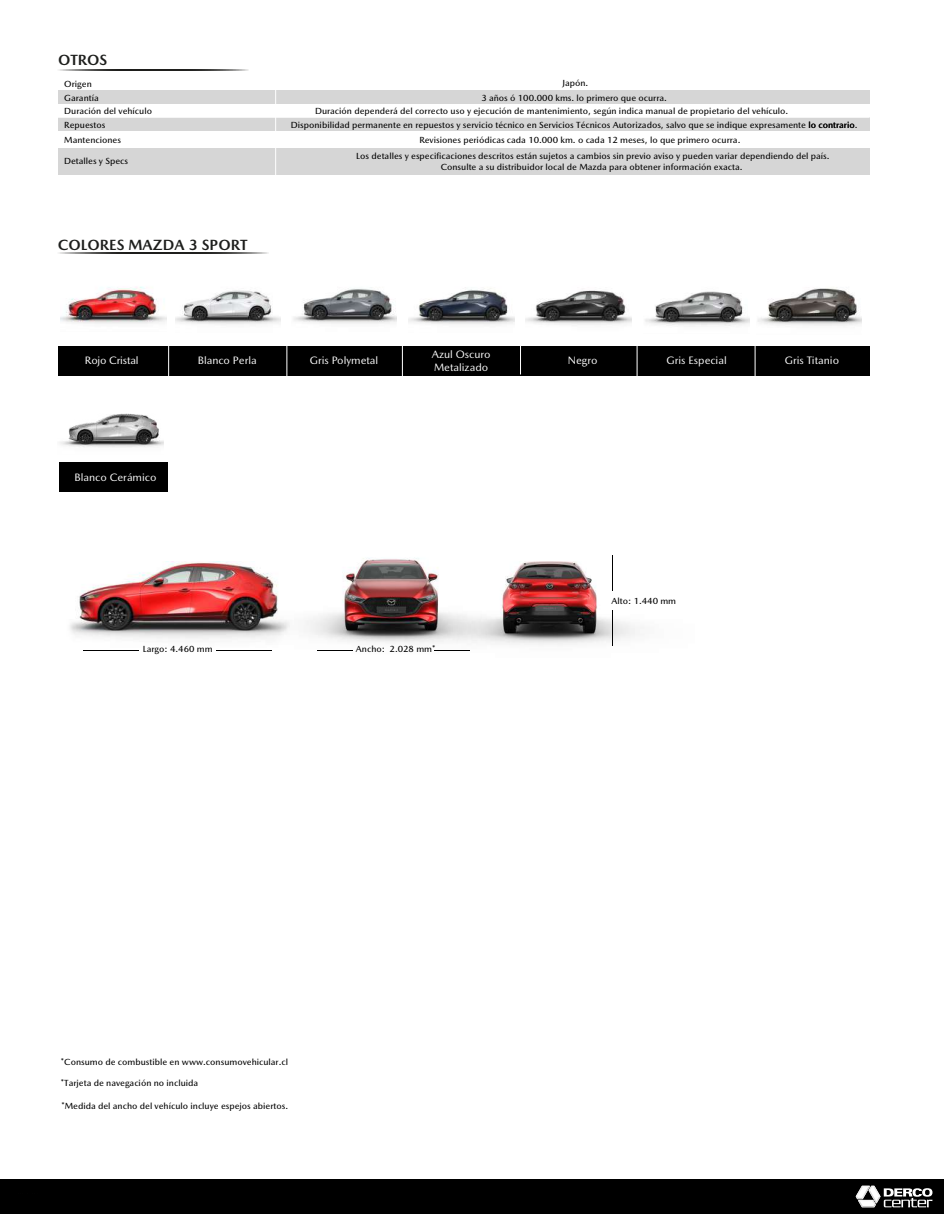
<style>
.page{position:relative;width:944px;height:1214px;background:#fff}
.page>*{position:absolute;margin:0;border:0;box-sizing:border-box;transform-origin:0 0}
.t1{font:700 15px "Mazda Type";color:#1d1e1c}
.t2{font:10.95px/13px "Mazda Type";color:#fff}
.t3{font:500 9px/13.5px "Mazda Type";color:#000}
</style>
<div class="page">
<svg style="left:59px;top:69px;width:189px;height:1px"></svg>
<div style="left:58px;top:90px;width:811px;height:14px;background:#d6d6d6"></div>
<div style="left:58px;top:117px;width:811px;height:14px;background:#d6d6d6"></div>
<div style="left:58px;top:149px;width:811px;height:26px;background:#d6d6d6"></div>
<hr style="left:58px;top:117px;width:811px;height:1px;background:#fff">
<hr style="left:275px;top:77px;width:1px;height:137px;background:#fff">
<svg style="left:59px;top:252px;width:209px;height:2px"></svg>
<div style="left:58px;top:346px;width:812px;height:29px;background:#000"></div>
<hr style="left:168px;top:338px;width:1px;height:45px;background:#fff">
<hr style="left:286px;top:214px;width:1px;height:172px;background:#fff">
<hr style="left:402px;top:232px;width:1px;height:150px;background:#fff">
<hr style="left:520px;top:235px;width:1px;height:139px;background:#fff">
<hr style="left:636px;top:273px;width:1px;height:246px;background:#fff">
<hr style="left:754px;top:226px;width:1px;height:238px;background:#fff">
<img style="left:645px;top:291px;width:104px;height:35px">
<img style="left:61px;top:286px;width:105px;height:38px">
<img style="left:175px;top:290px;width:106px;height:35px">
<img style="left:293px;top:288px;width:104px;height:36px">
<img style="left:526px;top:290px;width:105px;height:35px">
<img style="left:408px;top:287px;width:106px;height:38px">
<div style="left:59px;top:462px;width:109px;height:30px;background:#000"></div>
<div style="left:0;top:1179px;width:944px;height:35px;background:#000"></div>
<svg style="left:861px;top:1190px;width:72px;height:18px"></svg>
<svg style="left:855px;top:1185px;width:77px;height:22px"></svg>
<img style="left:758px;top:287px;width:104px;height:39px">
<img style="left:60px;top:413px;width:103px;height:35px">
<img style="left:70px;top:562px;width:176px;height:77px">
<img style="left:246px;top:558px;width:159px;height:85px">
<img style="left:405px;top:558px;width:230px;height:87px">
<hr style="left:216px;top:650px;width:56px;height:1px;background:#000">
<hr style="left:83px;top:650px;width:56px;height:1px;background:#000">
<hr style="left:434px;top:650px;width:36px;height:1px;background:#000">
<hr style="left:317px;top:650px;width:36px;height:1px;background:#000">
<hr style="left:612px;top:555px;width:1px;height:36px;background:#000">
<hr style="left:612px;top:610px;width:1px;height:36px;background:#000">
<h1 class="t1" style="left:58px;top:51px;width:51px">OTROS</h1>
<p class="t3" style="left:64px;top:77px;width:89px">Origen<br>Garantía<br>Duración del vehículo<br>Repuestos</p>
<p class="t3" style="left:64px;top:133px;width:58px">Mantenciones</p>
<p class="t3" style="left:64px;top:154px;width:65px">Detalles y Specs</p>
<h1 class="t1" style="left:58px;top:235px;width:191px">COLORES MAZDA 3 SPORT</h1>
<p class="t3" style="left:562px;top:76px;width:27px">Japón.</p>
<p class="t3" style="left:291px;top:104px;width:568px;text-indent:24px">Duración dependerá del correcto uso y ejecución de mantenimiento, según indica manual de propietario del vehículo.<br>Disponibilidad permanente en repuestos y servicio técnico en Servicios Técnicos Autorizados, salvo que se indique expresamente lo contrario.</p>
<p class="t3" style="left:356px;top:131px;width:475px;line-height:16.8px;text-indent:63px">Revisiones periódicas cada 10.000 km. o cada 12 meses, lo que primero ocurra.<br>Los detalles y especificaciones descritos están sujetos a cambios sin previo aviso y pueden variar dependiendo del país.</p>
<p class="t3" style="left:440px;top:160px;width:303px">Consulte a su distribuidor local de Mazda para obtener información exacta.</p>
<p class="t3" style="left:481px;top:91px;width:187px">3 años ó 100.000 kms. lo primero que ocurra.</p>
<p class="t2" style="left:85px;top:353px;width:55px">Rojo Cristal</p>
<p class="t2" style="left:198px;top:353px;width:61px">Blanco Perla</p>
<p class="t2" style="left:310px;top:354px;width:70px">Gris Polymetal</p>
<p class="t2" style="left:432px;top:348px;width:60px">Azul Oscuro<br>Metalizado</p>
<p class="t2" style="left:568px;top:354px;width:31px">Negro</p>
<p class="t2" style="left:666px;top:354px;width:62px">Gris Especial</p>
<p class="t2" style="left:784px;top:354px;width:56px">Gris Titanio</p>
<p class="t2" style="left:74px;top:471px;width:83px">Blanco Cerámico</p>
<p class="t3" style="left:143px;top:642px;width:71px">Largo: 4.460 mm</p>
<p class="t3" style="left:356px;top:642px;width:81px">Ancho: 2.028 mm*</p>
<p class="t3" style="left:61px;top:1054px;width:229px">*Consumo de combustible en www.consumovehicular.cl</p>
<p class="t3" style="left:61px;top:1076px;width:139px">*Tarjeta de navegación no incluida</p>
<p class="t3" style="left:61px;top:1099px;width:228px">*Medida del ancho del vehículo incluye espejos abiertos.</p>
<p class="t3" style="left:611px;top:594px;width:66px">Alto: 1.440 mm</p>
</div>
